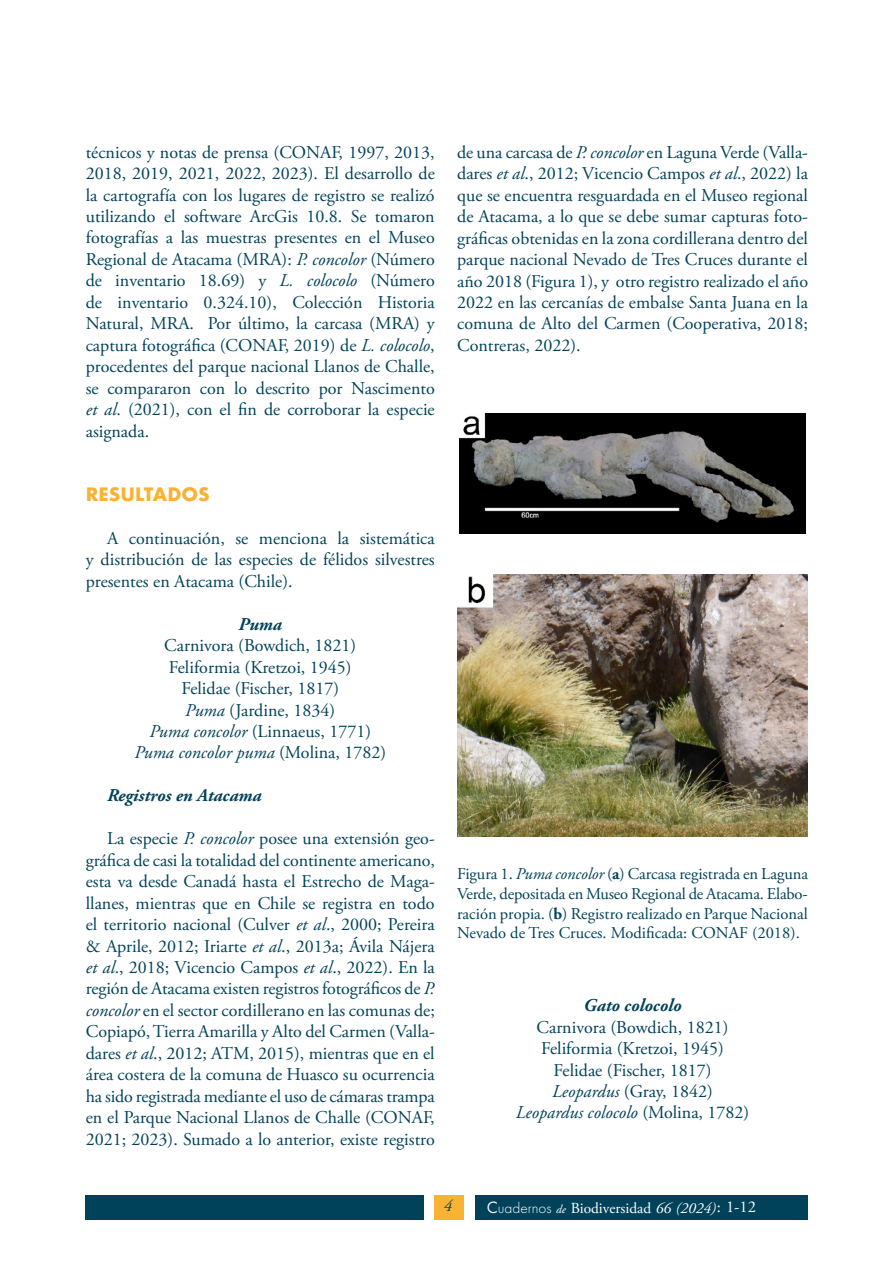
<style>
.page{position:relative;width:893px;height:1263px;background:#fff}
.page>*{position:absolute;margin:0;border:0;box-sizing:border-box;transform-origin:0 0}
.t1{font:18px/21.5px "Adobe Garamond Pro";color:#004259;text-align:justify}
.t2{font:italic 700 18px "Adobe Garamond Pro";color:#004259}
.t3{font:700 18px "Futura";color:#f9b234}
.t4{font:16.5px/19.8px "Adobe Garamond Pro";color:#004259;text-align:justify}
.t5{font:italic 16.5px "Adobe Garamond Pro";color:#004259}
.t6{font:15.3px "Adobe Garamond Pro";color:#fff}
.s1{font-style:italic}
.s2{font-weight:700}
.s3{font-family:"Futura PT";font-size:17.1px}
.s4{font-family:"Futura PT";font-weight:300}
.s5{font-style:italic;font-size:12px}
.s6{font-size:16.5px}
</style>
<div class="page">
<div style="left:85px;top:1195px;width:338px;height:25px;background:#004259"></div>
<div style="left:475px;top:1195px;width:332px;height:25px;background:#004259"></div>
<div style="left:434px;top:1195px;width:30px;height:25px;background:#f9b234"></div>
<img style="left:459px;top:413px;width:347px;height:120px">
<img style="left:457px;top:574px;width:350px;height:263px">
<p class="t1" style="left:86px;top:142px;width:351px">técnicos y notas de prensa (CONAF, 1997, 2013, 2018, 2019, 2021, 2022, 2023). El desarrollo de la cartografía con los lugares de registro se realizó utilizando el software ArcGis 10.8. Se tomaron fotografías a las muestras presentes en el Museo Regional de Atacama (MRA): <span class="s1">P. concolor</span> (Número de inventario 18.69) y <span class="s1">L. colocolo</span> (Número de inventario 0.324.10), Colección Historia Natural, MRA. Por último, la carcasa (MRA) y captura fotográfica (CONAF, 2019) de <span class="s1">L. colocolo</span>, procedentes del parque nacional Llanos de Challe, se compararon con lo descrito por Nascimento <span class="s1">et al</span>. (2021), con el fin de corroborar la especie asignada.</p>
<p class="t3" style="left:86px;top:481px;width:126px">RESULTADOS</p>
<p class="t1" style="left:86px;top:528px;width:351px;text-indent:21px">A continuación, se menciona la sistemática y distribución de las especies de félidos silvestres presentes en Atacama (Chile).</p>
<p class="t2" style="left:239px;top:614px;width:45px">Puma</p>
<p class="t1" style="left:134px;top:635px;width:253px;text-align:center">Carnivora (Bowdich, 1821)<br>Feliformia (Kretzoi, 1945)<br>Felidae (Fischer, 1817)<br><span class="s1">Puma</span> (Jardine, 1834)<br><span class="s1">Puma concolor</span> (Linnaeus, 1771)<br><span class="s1">Puma concolor puma</span> (Molina, 1782)</p>
<p class="t2" style="left:107px;top:785px;width:156px">Registros en Atacama</p>
<p class="t1" style="left:86px;top:828px;width:351px;text-indent:21px">La especie <span class="s1">P. concolor</span> posee una extensión geo&shy;gráfica de casi la totalidad del continente americano, esta va desde Canadá hasta el Estrecho de Maga&shy;llanes, mientras que en Chile se registra en todo el territorio nacional (Culver <span class="s1">et al</span>., 2000; Pereira &amp; Aprile, 2012; Iriarte <span class="s1">et al</span>., 2013a; Ávila Nájera <span class="s1">et al</span>., 2018; Vicencio Campos <span class="s1">et al</span>., 2022). En la región de Atacama existen registros fotográficos de <span class="s1">P. concolor</span> en el sector cordillerano en las comunas de; Copiapó, Tierra Amarilla y Alto del Carmen (Valla&shy;dares <span class="s1">et al</span>., 2012; ATM, 2015), mientras que en el área costera de la comuna de Huasco su ocurrencia ha sido registrada mediante el uso de cámaras trampa en el Parque Nacional Llanos de Challe (CONAF, 2021; 2023). Sumado a lo anterior, existe registro</p>
<p class="t1" style="left:457px;top:142px;width:352px">de una carcasa de <span class="s1">P. concolor</span> en Laguna Verde (Valla&shy;dares <span class="s1">et al</span>., 2012; Vicencio Campos <span class="s1">et al</span>., 2022) la que se encuentra resguardada en el Museo regional de Atacama, a lo que se debe sumar capturas foto&shy;gráficas obtenidas en la zona cordillerana dentro del parque nacional Nevado de Tres Cruces durante el año 2018 (Figura 1), y otro registro realizado el año 2022 en las cercanías de embalse Santa Juana en la comuna de Alto del Carmen (Cooperativa, 2018; Contreras, 2022).</p>
<p class="t4" style="left:457px;top:864px;width:353px">Figura 1. <span class="s1">Puma concolor</span> (<span class="s2">a</span>) Carcasa registrada en Laguna Verde, depositada en Museo Regional de Atacama. Elabo&shy;ración propia. (<span class="s2">b</span>) Registro realizado en Parque Nacional Nevado de Tres Cruces. Modificada: CONAF (2018).</p>
<p class="t2" style="left:583px;top:995px;width:100px">Gato colocolo</p>
<p class="t1" style="left:516px;top:1017px;width:235px;text-align:center">Carnivora (Bowdich, 1821)<br>Feliformia (Kretzoi, 1945)<br>Felidae (Fischer, 1817)<br><span class="s1">Leopardus</span> (Gray, 1842)<br><span class="s1">Leopardus colocolo</span> (Molina, 1782)</p>
<p class="t5" style="left:444px;top:1195px;width:10px">4</p>
<p class="t6" style="left:487px;top:1198px;width:271px"><span class="s3">C</span><span class="s4">uadernos</span> <span class="s5">de</span> Biodiversidad <span class="s1">66 (2024)</span><span class="s6">: 1-12</span></p>
</div>
